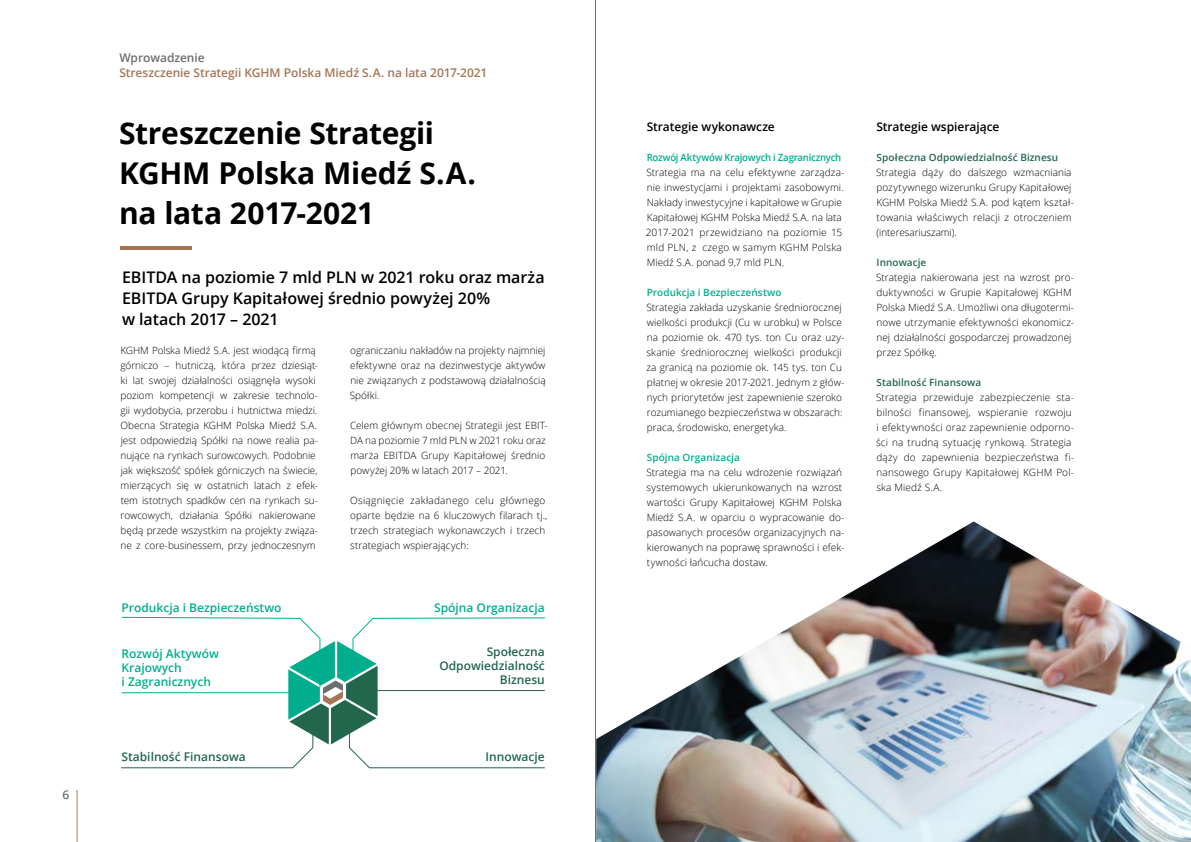
<style>
.page{position:relative;width:1191px;height:842px;background:#fff}
.page>*{position:absolute;margin:0;border:0;box-sizing:border-box;transform-origin:0 0}
.t1{font:700 30px/40px "Open Sans";letter-spacing:-.01em;color:#000}
.t2{font:600 16px/21px "Open Sans";letter-spacing:-.005em;color:#000}
.t3{font:600 12px/14.4px "Open Sans";color:#00ae8e}
.t4{font:600 12px/14.4px "Open Sans";color:#22664b;text-align:right}
.t5{font:600 12px "Open Sans";letter-spacing:-.005em;color:#a67556}
.t6{font:600 12px "Open Sans";letter-spacing:-.005em;color:#000}
.t7{font:600 12px "Open Sans";letter-spacing:-.005em;color:#6d6e71}
.t8{font:300 10px/15px "Open Sans";letter-spacing:.005em;color:#000}
.t9{font:600 10px "Open Sans";letter-spacing:.005em;color:#22664b}
.t10{font:600 10px "Open Sans";color:#00ae8e}
.t11{font:600 10px "Open Sans";letter-spacing:-.025em;color:#00ae8e;scale:.96 1}
</style>
<div class="page">
<hr style="left:121px;top:246px;width:71px;height:3px;background:#a67556">
<svg style="left:121px;top:617px;width:424px;height:151px"></svg>
<img style="left:596px;top:521px;width:595px;height:321px">
<hr style="left:77px;top:790px;width:1px;height:52px;background:#a67556">
<hr style="left:595px;top:0;width:1px;height:842px;background:#6d6e71">
<p class="t7" style="left:63px;top:786px;width:8px">6</p>
<p class="t7" style="left:119px;top:49px;width:87px">Wprowadzenie</p>
<p class="t5" style="left:119px;top:64px;width:369px">Streszczenie Strategii KGHM Polska Miedź S.A. na lata 2017-2021</p>
<h1 class="t1" style="left:119px;top:113px;width:358px">Streszczenie Strategii<br>KGHM Polska Miedź S.A. na lata 2017-2021</h1>
<h2 class="t2" style="left:122px;top:266px;width:424px">EBITDA na poziomie 7 mld PLN w 2021 roku oraz marża<br>EBITDA Grupy Kapitałowej średnio powyżej 20%<br>w latach 2017 – 2021</h2>
<p class="t8" style="left:120px;top:342px;width:199px">KGHM Polska Miedź S.A. jest wiodącą firmą górniczo – hutniczą, która przez dziesiąt&shy;ki lat swojej działalności osiągnęła wysoki poziom kompetencji w zakresie technolo&shy;gii wydobycia, przerobu i hutnictwa miedzi.<br>Obecna Strategia KGHM Polska Miedź S.A. jest odpowiedzią Spółki na nowe realia pa&shy;nujące na rynkach surowcowych. Podobnie jak większość spółek górniczych na świecie, mierzących się w ostatnich latach z efek&shy;tem istotnych spadków cen na rynkach su&shy;rowcowych, działania Spółki nakierowane będą przede wszystkim na projekty związa&shy;ne z core-businessem, przy jednoczesnym</p>
<p class="t8" style="left:350px;top:342px;width:197px;text-align:justify">ograniczaniu nakładów na projekty najmniej efektywne oraz na dezinwestycje aktywów nie związanych z podstawową działalnością Spółki.</p>
<p class="t8" style="left:350px;top:417px;width:199px">Celem głównym obecnej Strategii jest EBIT-DA na poziomie 7 mld PLN w 2021 roku oraz marża EBITDA Grupy Kapitałowej średnio powyżej 20% w latach 2017 – 2021.</p>
<p class="t8" style="left:350px;top:492px;width:199px">Osiągnięcie zakładanego celu głównego oparte będzie na 6 kluczowych filarach tj., trzech strategiach wykonawczych i trzech strategiach wspierających:</p>
<p class="t3" style="left:122px;top:600px;width:161px">Produkcja i Bezpieczeństwo</p>
<p class="t3" style="left:434px;top:600px;width:112px">Spójna Organizacja</p>
<p class="t3" style="left:122px;top:646px;width:99px">Rozwój Aktywów<br>Krajowych<br>i Zagranicznych</p>
<p class="t4" style="left:439px;top:644px;width:107px">Społeczna<br>Odpowiedzialność<br>Biznesu</p>
<p class="t4" style="left:122px;top:749px;width:126px">Stabilność Finansowa</p>
<p class="t4" style="left:485px;top:749px;width:61px">Innowacje</p>
<p class="t6" style="left:647px;top:118px;width:130px">Strategie wykonawcze</p>
<p class="t11" style="left:647px;top:150px;width:204px">Rozwój Aktywów Krajowych i Zagranicznych</p>
<p class="t8" style="left:645px;top:164px;width:200px">Strategia ma na celu efektywne zarządza&shy;nie inwestycjami i projektami zasobowymi.<br>Nakłady inwestycyjne i kapitałowe w Grupie Kapitałowej KGHM Polska Miedź S.A. na lata 2017-2021 przewidziano na poziomie 15 mld PLN, z czego w samym KGHM Polska Miedź S.A. ponad 9,7 mld PLN.</p>
<p class="t10" style="left:647px;top:285px;width:136px">Produkcja i Bezpieczeństwo</p>
<p class="t8" style="left:646px;top:299px;width:199px">Strategia zakłada uzyskanie średniorocznej wielkości produkcji (Cu w urobku) w Polsce na poziomie ok. 470 tys. ton Cu oraz uzy&shy;skanie średniorocznej wielkości produkcji za granicą na poziomie ok. 145 tys. ton Cu płatnej w okresie 2017-2021. Jednym z głów&shy;nych priorytetów jest zapewnienie szeroko rozumianego bezpieczeństwa w obszarach: praca, środowisko, energetyka.</p>
<p class="t10" style="left:647px;top:450px;width:95px">Spójna Organizacja</p>
<p class="t8" style="left:646px;top:464px;width:199px">Strategia ma na celu wdrożenie rozwiązań systemowych ukierunkowanych na wzrost wartości Grupy Kapitałowej KGHM Polska Miedź S.A. w oparciu o wypracowanie do&shy;pasowanych procesów organizacyjnych na&shy;kierowanych na poprawę sprawności i efek&shy;tywności łańcucha dostaw.</p>
<p class="t6" style="left:876px;top:118px;width:124px">Strategie wspierające</p>
<p class="t9" style="left:876px;top:150px;width:183px">Społeczna Odpowiedzialność Biznesu</p>
<p class="t8" style="left:876px;top:164px;width:199px">Strategia dąży do dalszego wzmacniania pozytywnego wizerunku Grupy Kapitałowej KGHM Polska Miedź S.A. pod kątem kształ&shy;towania właściwych relacji z otroczeniem (interesariuszami).</p>
<p class="t9" style="left:876px;top:255px;width:51px">Innowacje</p>
<p class="t8" style="left:876px;top:269px;width:199px">Strategia nakierowana jest na wzrost pro&shy;duktywności w Grupie Kapitałowej KGHM Polska Miedź S.A. Umożliwi ona długotermi&shy;nowe utrzymanie efektywności ekonomicz&shy;nej działalności gospodarczej prowadzonej przez Spółkę.</p>
<p class="t9" style="left:876px;top:375px;width:106px">Stabilność Finansowa</p>
<p class="t8" style="left:876px;top:389px;width:199px">Strategia przewiduje zabezpieczenie sta&shy;bilności finansowej, wspieranie rozwoju i efektywności oraz zapewnienie odporno&shy;ści na trudną sytuację rynkową. Strategia dąży do zapewnienia bezpieczeństwa fi&shy;nansowego Grupy Kapitałowej KGHM Pol&shy;ska Miedź S.A.</p>
</div>
